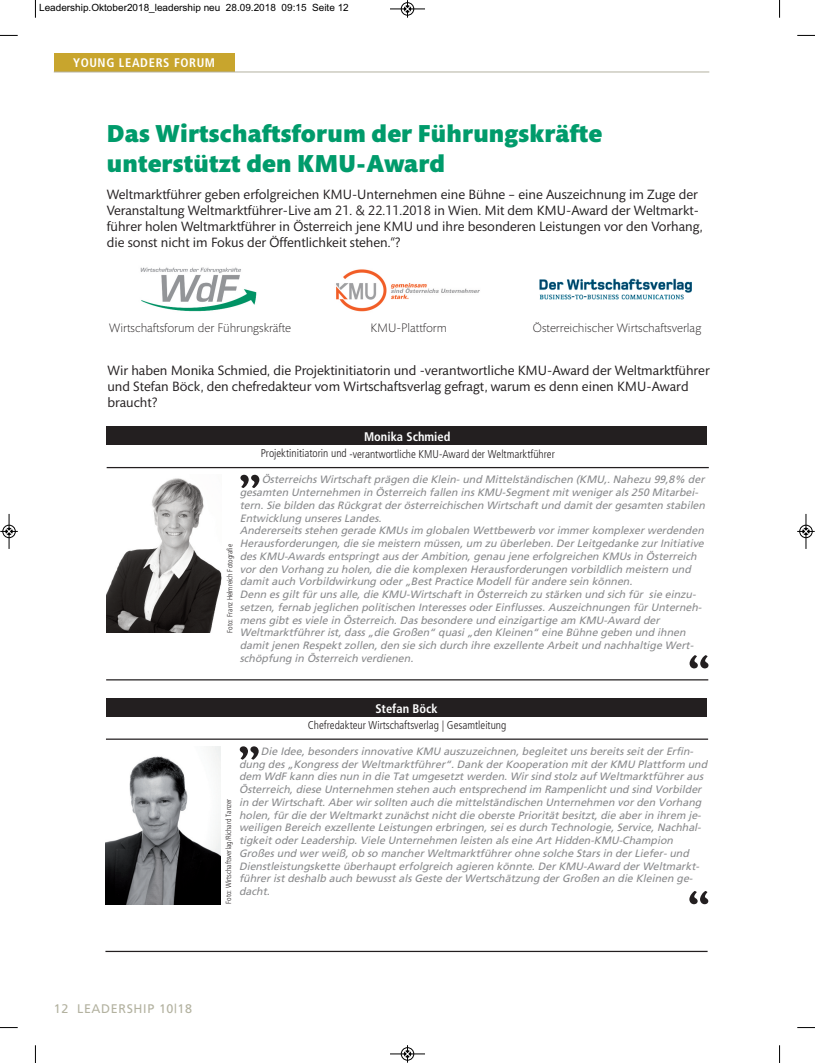
<style>
.page{position:relative;width:815px;height:1063px;background:#fff}
.page>*{position:absolute;margin:0;border:0;box-sizing:border-box;transform-origin:0 0}
.t1{font:900 25px/30px "Mundo Sans Std";letter-spacing:.01em;color:#009b6b}
.t2{font:13.75px/16.2px "Mundo Sans Std";color:#231f20}
.t3{font:300 12.5px "Mundo Sans Std";color:#231f20}
.t4{font:700 condensed 12.5px "Frutiger";color:#fff}
.t5{font:700 condensed 12.5px "Frutiger";letter-spacing:.05em;color:#fff}
.t6{font:12.5px "Frutiger";letter-spacing:.05em;color:#b3b2a0}
.t7{font:300 condensed 11.25px "Frutiger";color:#231f20}
.t8{font:italic 10.62px/12.8px "Frutiger";color:#898a8c}
.t9{font:10px "Arial";color:#000}
.t10{font:300 condensed 7.5px "Frutiger";color:#231f20}
</style>
<div class="page">
<div style="left:54px;top:54px;width:180px;height:18px;background:#c8a52d"></div>
<hr style="left:54px;top:72px;width:655px;height:1px;background:#b3b2a0">
<hr style="left:106px;top:679px;width:602px;height:1px;background:#231f20">
<div style="left:107px;top:427px;width:600px;height:18px;background:#231f20"></div>
<hr style="left:107px;top:467px;width:602px;height:1px;background:#231f20">
<img style="left:107px;top:478px;width:114px;height:155px">
<svg style="left:240px;top:475px;width:19px;height:13px"></svg>
<svg style="left:690px;top:655px;width:18px;height:13px"></svg>
<hr style="left:105px;top:951px;width:603px;height:1px;background:#231f20">
<div style="left:106px;top:698px;width:600px;height:18px;background:#231f20"></div>
<hr style="left:106px;top:739px;width:602px;height:1px;background:#231f20">
<img style="left:106px;top:746px;width:115px;height:158px">
<svg style="left:240px;top:746px;width:19px;height:14px"></svg>
<svg style="left:689px;top:891px;width:19px;height:13px"></svg>
<img style="left:140px;top:267px;width:117px;height:45px">
<img style="left:336px;top:269px;width:144px;height:43px">
<img style="left:539px;top:278px;width:153px;height:22px">
<svg style="left:35px;top:0;width:1px;height:18px"></svg>
<svg style="left:0;top:35px;width:18px;height:1px"></svg>
<svg style="left:779px;top:0;width:1px;height:18px"></svg>
<svg style="left:797px;top:35px;width:18px;height:1px"></svg>
<svg style="left:35px;top:1045px;width:1px;height:18px"></svg>
<svg style="left:0;top:1027px;width:18px;height:1px"></svg>
<svg style="left:779px;top:1045px;width:1px;height:18px"></svg>
<svg style="left:797px;top:1027px;width:18px;height:1px"></svg>
<div style="left:401px;top:2px;width:13px;height:14px;border:1px solid #fff;border-radius:50%"></div>
<hr style="left:390px;top:9px;width:35px;height:1px;background:#000">
<div style="left:401px;top:3px;width:13px;height:12px;border:1px solid #000;border-radius:50%"></div>
<svg style="left:404px;top:0;width:7px;height:18px"></svg>
<div style="left:401px;top:1047px;width:13px;height:14px;border:1px solid #fff;border-radius:50%"></div>
<hr style="left:390px;top:1054px;width:35px;height:1px;background:#000">
<div style="left:401px;top:1048px;width:13px;height:12px;border:1px solid #000;border-radius:50%"></div>
<svg style="left:404px;top:1045px;width:7px;height:18px"></svg>
<div style="left:2px;top:525px;width:14px;height:13px;border:1px solid #fff;border-radius:50%"></div>
<hr style="left:9px;top:514px;width:1px;height:35px;background:#000">
<div style="left:3px;top:525px;width:12px;height:13px;border:1px solid #000;border-radius:50%"></div>
<svg style="left:0;top:528px;width:18px;height:7px"></svg>
<div style="left:799px;top:525px;width:14px;height:13px;border:1px solid #fff;border-radius:50%"></div>
<hr style="left:806px;top:514px;width:1px;height:35px;background:#000">
<div style="left:800px;top:525px;width:12px;height:13px;border:1px solid #000;border-radius:50%"></div>
<svg style="left:797px;top:528px;width:18px;height:7px"></svg>
<p class="t9" style="left:39px;top:2px;width:311px">Leadership.Oktober2018_leadership neu 28.09.2018 09:15 Seite 12</p>
<p class="t5" style="left:73px;top:58px;width:144px">YOUNG LEADERS FORUM</p>
<h1 class="t1" style="left:107px;top:121px;width:497px">Das Wirtschaftsforum der Führungskräfte unterstützt den KMU-Award</h1>
<p class="t2" style="left:107px;top:187px;width:598px">Weltmarktführer geben erfolgreichen KMU-Unternehmen eine Bühne – eine Auszeichnung im Zuge der Veranstaltung Weltmarktführer-Live am 21. &amp; 22.11.2018 in Wien. Mit dem KMU-Award der Weltmarkt&shy;führer holen Weltmarktführer in Österreich jene KMU und ihre besonderen Leistungen vor den Vorhang, die sonst nicht im Fokus der Öffentlichkeit stehen.“?</p>
<p class="t3" style="left:109px;top:324px;width:183px">Wirtschaftsforum der Führungskräfte</p>
<p class="t3" style="left:370px;top:324px;width:78px">KMU-Plattform</p>
<p class="t3" style="left:533px;top:324px;width:170px">Österreichischer Wirtschaftsverlag</p>
<p class="t2" style="left:107px;top:364px;width:604px">Wir haben Monika Schmied, die Projektinitiatorin und -verantwortliche KMU-Award der Weltmarktführer und Stefan Böck, den chefredakteur vom Wirtschaftsverlag gefragt, warum es denn einen KMU-Award braucht?</p>
<p class="t4" style="left:364px;top:432px;width:88px">Monika Schmied</p>
<p class="t7" style="left:261px;top:449px;width:296px">Projektinitiatorin und -verantwortliche KMU-Award der Weltmarktführer</p>
<p class="t8" style="left:240px;top:474px;width:469px;text-indent:22px">Österreichs Wirtschaft prägen die Klein- und Mittelständischen (KMU,. Nahezu 99,8% der gesamten Unternehmen in Österreich fallen ins KMU-Segment mit weniger als 250 Mitarbei&shy;tern. Sie bilden das Rückgrat der österreichischen Wirtschaft und damit der gesamten stabilen Entwicklung unseres Landes.<br>Andererseits stehen gerade KMUs im globalen Wettbewerb vor immer komplexer werdenden Herausforderungen, die sie meistern müssen, um zu überleben. Der Leitgedanke zur Initiative des KMU-Awards entspringt aus der Ambition, genau jene erfolgreichen KMUs in Österreich vor den Vorhang zu holen, die die komplexen Herausforderungen vorbildlich meistern und damit auch Vorbildwirkung oder „Best Practice Modell für andere sein können.<br>Denn es gilt für uns alle, die KMU-Wirtschaft in Österreich zu stärken und sich für sie einzu&shy;setzen, fernab jeglichen politischen Interesses oder Einflusses. Auszeichnungen für Unterneh&shy;mens gibt es viele in Österreich. Das besondere und einzigartige am KMU-Award der Weltmarktführer ist, dass „die Großen“ quasi „den Kleinen“ eine Bühne geben und ihnen damit jenen Respekt zollen, den sie sich durch ihre exzellente Arbeit und nachhaltige Wert&shy;schöpfung in Österreich verdienen.</p>
<p class="t4" style="left:375px;top:703px;width:64px">Stefan Böck</p>
<p class="t7" style="left:308px;top:721px;width:200px">Chefredakteur Wirtschaftsverlag | Gesamtleitung</p>
<p class="t8" style="left:239px;top:746px;width:472px;text-indent:22px">Die Idee, besonders innovative KMU auszuzeichnen, begleitet uns bereits seit der Erfin&shy;dung des „Kongress der Weltmarktführer“. Dank der Kooperation mit der KMU Plattform und dem WdF kann dies nun in die Tat umgesetzt werden. Wir sind stolz auf Weltmarktführer aus Österreich, diese Unternehmen stehen auch entsprechend im Rampenlicht und sind Vorbilder in der Wirtschaft. Aber wir sollten auch die mittelständischen Unternehmen vor den Vorhang holen, für die der Weltmarkt zunächst nicht die oberste Priorität besitzt, die aber in ihrem je&shy;weiligen Bereich exzellente Leistungen erbringen, sei es durch Technologie, Service, Nachhal&shy;tigkeit oder Leadership. Viele Unternehmen leisten als eine Art Hidden-KMU-Champion Großes und wer weiß, ob so mancher Weltmarktführer ohne solche Stars in der Liefer- und Dienstleistungskette überhaupt erfolgreich agieren könnte. Der KMU-Award der Weltmarkt&shy;führer ist deshalb auch bewusst als Geste der Wertschätzung der Großen an die Kleinen ge&shy;dacht.</p>
<p class="t10" style="left:227px;top:633px;width:90px;rotate:-90deg">Foto: Franz Helmreich Fotografie</p>
<p class="t10" style="left:225px;top:904px;width:106px;rotate:-90deg">Foto: Wirtschaftsverlag/Richard Tanzer</p>
<p class="t6" style="left:54px;top:1003px;width:140px">12 LEADERSHIP 10|18</p>
</div>
